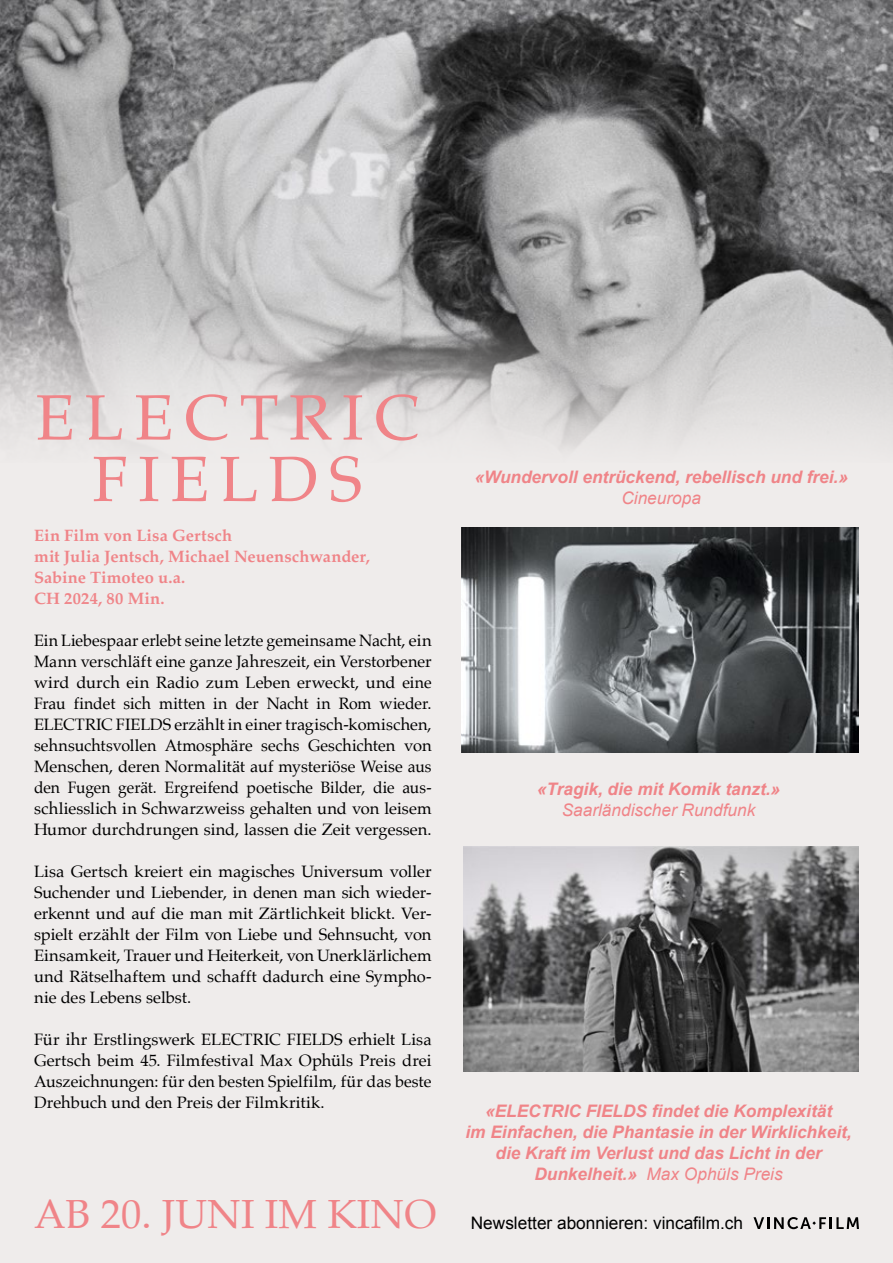
<style>
.page{position:relative;width:893px;height:1263px;background:#fff}
.page>*{position:absolute;margin:0;border:0;box-sizing:border-box;transform-origin:0 0}
.t1{font:64.05px/61.5px "Palatino";letter-spacing:.16em;color:#f08488;text-align:center}
.t2{font:40.8px "Palatino";color:#f08488}
.t3{font:italic 700 17.25px/21px "Arial";color:#f08488;text-align:center}
.t4{font:17.25px "Arial";color:#000}
.t5{font:italic 17.25px "Arial";color:#f08488}
.t6{font:16.5px/21px "Palatino";letter-spacing:.005em;color:#000;text-align:justify}
.t7{font:700 16.5px/21px "Palatino";letter-spacing:.005em;color:#f08488}
.s1{font-weight:400}
</style>
<div class="page">
<div style="left:0;top:438px;width:893px;height:825px;background:#efeceb"></div>
<img style="left:0;top:0;width:893px;height:266px">
<svg style="left:0;top:266px;width:893px;height:184px;background:#c0bfbe"></svg>
<svg style="left:753px;top:1217px;width:106px;height:12px"></svg>
<img style="left:461px;top:527px;width:398px;height:226px">
<img style="left:463px;top:846px;width:396px;height:225px">
<h1 class="t1" style="left:36px;top:387px;width:385px">ELECTRIC<br>FIELDS</h1>
<p class="t7" style="left:34px;top:524px;width:337px">Ein Film von Lisa Gertsch<br>mit Julia Jentsch, Michael Neuenschwander,<br>Sabine Timoteo u.a.<br>CH 2024, 80 Min.</p>
<p class="t6" style="left:34px;top:630px;width:399px">Ein Liebespaar erlebt seine letzte gemeinsame Nacht, ein Mann verschläft eine ganze Jahreszeit, ein Verstorbener wird durch ein Radio zum Leben erweckt, und eine Frau findet sich mitten in der Nacht in Rom wieder.<br>ELECTRIC FIELDS erzählt in einer tragisch-komischen, sehnsuchtsvollen Atmosphäre sechs Geschichten von Menschen, deren Normalität auf mysteriöse Weise aus den Fugen gerät. Ergreifend poetische Bilder, die aus&shy;schliesslich in Schwarzweiss gehalten und von leisem Humor durchdrungen sind, lassen die Zeit vergessen.</p>
<p class="t6" style="left:34px;top:861px;width:399px">Lisa Gertsch kreiert ein magisches Universum voller Suchender und Liebender, in denen man sich wieder&shy;erkennt und auf die man mit Zärtlichkeit blickt. Ver&shy;spielt erzählt der Film von Liebe und Sehnsucht, von Einsamkeit, Trauer und Heiterkeit, von Unerklärlichem und Rätselhaftem und schafft dadurch eine Sympho&shy;nie des Lebens selbst.</p>
<p class="t6" style="left:34px;top:1029px;width:399px">Für ihr Erstlingswerk ELECTRIC FIELDS erhielt Lisa Gertsch beim 45. Filmfestival Max Ophüls Preis drei Auszeichnungen: für den besten Spielfilm, für das beste Drehbuch und den Preis der Filmkritik.</p>
<h2 class="t2" style="left:34px;top:1180px;width:404px">AB 20. JUNI IM KINO</h2>
<p class="t3" style="left:474px;top:467px;width:375px">«Wundervoll entrückend, rebellisch und frei.»</p>
<p class="t5" style="left:621px;top:487px;width:81px">Cineuropa</p>
<p class="t3" style="left:537px;top:779px;width:245px">«Tragik, die mit Komik tanzt.»</p>
<p class="t5" style="left:562px;top:799px;width:195px">Saarländischer Rundfunk</p>
<p class="t3" style="left:465px;top:1101px;width:388px">«ELECTRIC FIELDS findet die Komplexität<br>im Einfachen, die Phantasie in der Wirklichkeit, die Kraft im Verlust und das Licht in der Dunkelheit.» <span class="s1">Max Ophüls Preis</span></p>
<p class="t4" style="left:471px;top:1211px;width:274px">Newsletter abonnieren: vincafilm.ch</p>
</div>
